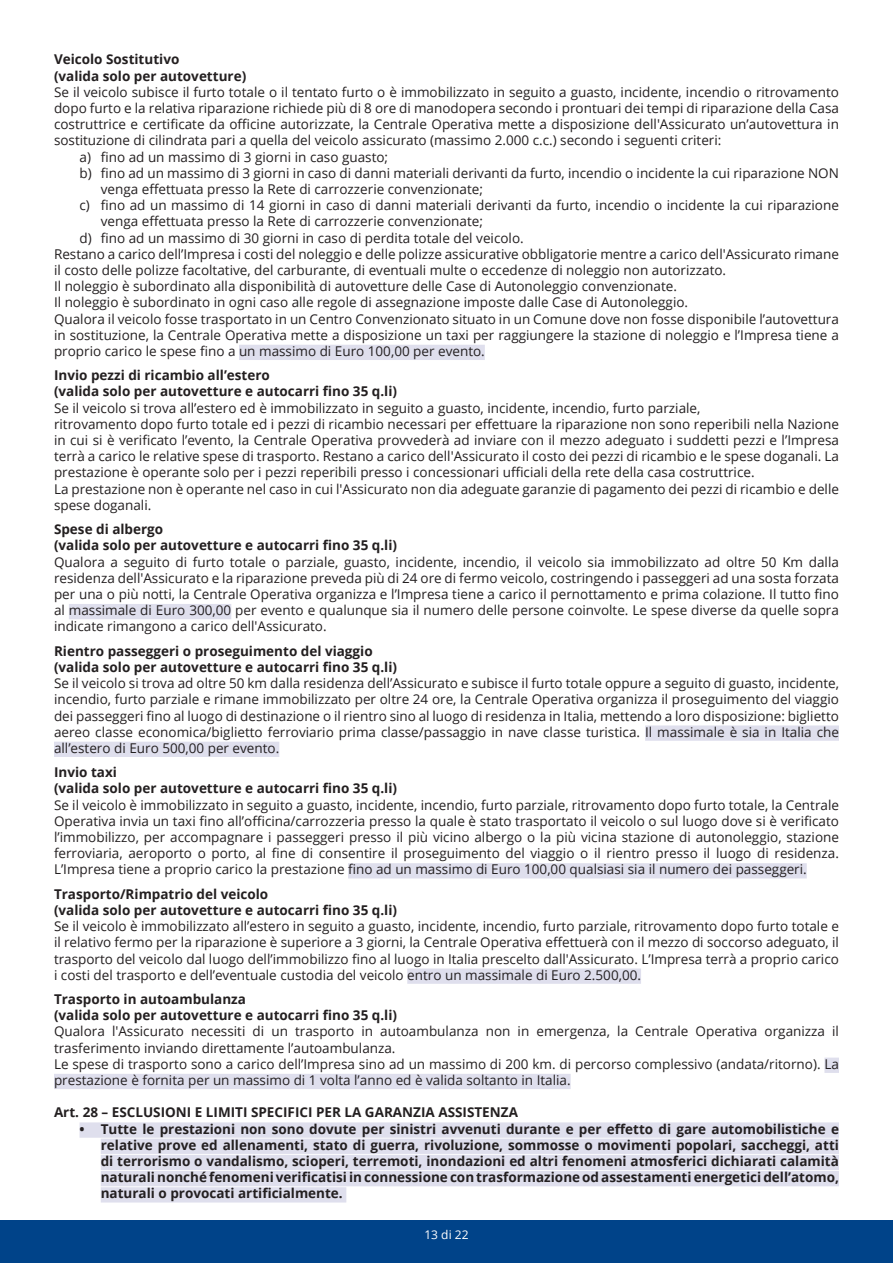
<style>
.page{position:relative;width:893px;height:1263px;background:#fff}
.page>*{position:absolute;margin:0;border:0;box-sizing:border-box;transform-origin:0 0}
.Normale{font:13.5px/16.2px "Open Sans";color:#231f20;text-align:justify}
.Testo_normale{font:13.5px/16.2px "Open Sans";color:#231f20}
.Rientro_corpo_del_testo{font:13.5px/16.2px "Open Sans";color:#231f20;text-align:justify}
.Elenco_numerato_a{font:700 13.5px/16.2px "Open Sans";color:#231f20;text-align:justify}
.Normale-2{font:700 13.5px "Open Sans";color:#231f20}
.Elenco_numerato_a-2{font:13.5px/16.2px "Open Sans";color:#231f20}
.Corpo_del_testo_2{font:700 13.5px "Open Sans";color:#231f20}
.Rientro_corpo_del_testo-2{font:700 13.5px "Open Sans";color:#231f20}
.t1{font:12px "Open Sans";color:#fff}
</style>
<div class="page">
<div style="left:0;top:1220px;width:893px;height:43px;background:#004389"></div>
<div style="left:239px;top:345px;width:246px;height:15px;background:#dfdfed"></div>
<div style="left:69px;top:604px;width:162px;height:15px;background:#dfdfed"></div>
<div style="left:645px;top:725px;width:194px;height:16px;background:#dfdfed"></div>
<div style="left:54px;top:742px;width:225px;height:15px;background:#dfdfed"></div>
<div style="left:348px;top:863px;width:459px;height:15px;background:#dfdfed"></div>
<div style="left:407px;top:968px;width:234px;height:16px;background:#dfdfed"></div>
<div style="left:824px;top:1057px;width:15px;height:16px;background:#dfdfed"></div>
<div style="left:54px;top:1074px;width:517px;height:15px;background:#dfdfed"></div>
<div style="left:80px;top:1122px;width:759px;height:16px;background:#dfdfed"></div>
<div style="left:101px;top:1138px;width:738px;height:16px;background:#dfdfed"></div>
<div style="left:101px;top:1155px;width:738px;height:15px;background:#dfdfed"></div>
<div style="left:101px;top:1171px;width:738px;height:15px;background:#dfdfed"></div>
<div style="left:101px;top:1187px;width:245px;height:15px;background:#dfdfed"></div>
<p class="Normale-2" style="left:54px;top:50px;width:127px">Veicolo Sostitutivo</p>
<p class="Normale-2" style="left:54px;top:66px;width:194px">(valida solo per autovetture)</p>
<p class="Normale" style="left:54px;top:83px;width:786px">Se il veicolo subisce il furto totale o il tentato furto o è immobilizzato in seguito a guasto, incidente, incendio o ritrovamento dopo furto e la relativa riparazione richiede più di 8 ore di manodopera secondo i prontuari dei tempi di riparazione della Casa costruttrice e certificate da officine autorizzate, la Centrale Operativa mette a disposizione dell'Assicurato un’autovettura in sostituzione di cilindrata pari a quella del veicolo assicurato (massimo 2.000 c.c.) secondo i seguenti criteri:</p>
<p class="Elenco_numerato_a-2" style="left:80px;top:148px;width:310px">a) fino ad un massimo di 3 giorni in caso guasto;</p>
<p class="Elenco_numerato_a-2" style="left:101px;top:164px;width:740px;text-indent:-21px">b) fino ad un massimo di 3 giorni in caso di danni materiali derivanti da furto, incendio o incidente la cui riparazione NON venga effettuata presso la Rete di carrozzerie convenzionate;</p>
<p class="Elenco_numerato_a-2" style="left:101px;top:197px;width:740px;text-indent:-21px">c) fino ad un massimo di 14 giorni in caso di danni materiali derivanti da furto, incendio o incidente la cui riparazione venga effettuata presso la Rete di carrozzerie convenzionate;</p>
<p class="Elenco_numerato_a-2" style="left:80px;top:229px;width:446px">d) fino ad un massimo di 30 giorni in caso di perdita totale del veicolo.</p>
<p class="Normale" style="left:54px;top:245px;width:786px">Restano a carico dell’Impresa i costi del noleggio e delle polizze assicurative obbligatorie mentre a carico dell'Assicurato rimane il costo delle polizze facoltative, del carburante, di eventuali multe o eccedenze di noleggio non autorizzato.</p>
<p class="Normale" style="left:54px;top:278px;width:624px">Il noleggio è subordinato alla disponibilità di autovetture delle Case di Autonoleggio convenzionate.</p>
<p class="Normale" style="left:54px;top:294px;width:636px">Il noleggio è subordinato in ogni caso alle regole di assegnazione imposte dalle Case di Autonoleggio.</p>
<p class="Normale" style="left:54px;top:310px;width:786px">Qualora il veicolo fosse trasportato in un Centro Convenzionato situato in un Comune dove non fosse disponibile l’autovettura in sostituzione, la Centrale Operativa mette a disposizione un taxi per raggiungere la stazione di noleggio e l’Impresa tiene a proprio carico le spese fino a un massimo di Euro 100,00 per evento.</p>
<p class="Normale-2" style="left:54px;top:366px;width:217px">Invio pezzi di ricambio all’estero</p>
<p class="Normale-2" style="left:54px;top:382px;width:345px">(valida solo per autovetture e autocarri fino 35 q.li)</p>
<p class="Testo_normale" style="left:54px;top:399px;width:648px">Se il veicolo si trova all’estero ed è immobilizzato in seguito a guasto, incidente, incendio, furto parziale,</p>
<p class="Testo_normale" style="left:54px;top:415px;width:786px;text-align:justify">ritrovamento dopo furto totale ed i pezzi di ricambio necessari per effettuare la riparazione non sono reperibili nella Nazione in cui si è verificato l’evento, la Centrale Operativa provvederà ad inviare con il mezzo adeguato i suddetti pezzi e l’Impresa terrà a carico le relative spese di trasporto. Restano a carico dell'Assicurato il costo dei pezzi di ricambio e le spese doganali. La prestazione è operante solo per i pezzi reperibili presso i concessionari ufficiali della rete della casa costruttrice.</p>
<p class="Testo_normale" style="left:54px;top:480px;width:786px">La prestazione non è operante nel caso in cui l'Assicurato non dia adeguate garanzie di pagamento dei pezzi di ricambio e delle spese doganali.</p>
<p class="Normale-2" style="left:54px;top:520px;width:111px">Spese di albergo</p>
<p class="Normale-2" style="left:54px;top:536px;width:345px">(valida solo per autovetture e autocarri fino 35 q.li)</p>
<p class="Normale" style="left:54px;top:553px;width:786px">Qualora a seguito di furto totale o parziale, guasto, incidente, incendio, il veicolo sia immobilizzato ad oltre 50 Km dalla residenza dell'Assicurato e la riparazione preveda più di 24 ore di fermo veicolo, costringendo i passeggeri ad una sosta forzata per una o più notti, la Centrale Operativa organizza e l’Impresa tiene a carico il pernottamento e prima colazione. Il tutto fino al massimale di Euro 300,00 per evento e qualunque sia il numero delle persone coinvolte. Le spese diverse da quelle sopra indicate rimangono a carico dell'Assicurato.</p>
<p class="Normale-2" style="left:54px;top:641px;width:320px">Rientro passeggeri o proseguimento del viaggio</p>
<p class="Normale-2" style="left:54px;top:657px;width:345px">(valida solo per autovetture e autocarri fino 35 q.li)</p>
<p class="Normale" style="left:54px;top:675px;width:786px">Se il veicolo si trova ad oltre 50 km dalla residenza dell’Assicurato e subisce il furto totale oppure a seguito di guasto, incidente, incendio, furto parziale e rimane immobilizzato per oltre 24 ore, la Centrale Operativa organizza il proseguimento del viaggio dei passeggeri fino al luogo di destinazione o il rientro sino al luogo di residenza in Italia, mettendo a loro disposizione: biglietto aereo classe economica/biglietto ferroviario prima classe/passaggio in nave classe turistica. Il massimale è sia in Italia che all’estero di Euro 500,00 per evento.</p>
<p class="Normale-2" style="left:54px;top:763px;width:64px">Invio taxi</p>
<p class="Normale-2" style="left:54px;top:779px;width:345px">(valida solo per autovetture e autocarri fino 35 q.li)</p>
<p class="Normale" style="left:54px;top:796px;width:786px">Se il veicolo è immobilizzato in seguito a guasto, incidente, incendio, furto parziale, ritrovamento dopo furto totale, la Centrale Operativa invia un taxi fino all’officina/carrozzeria presso la quale è stato trasportato il veicolo o sul luogo dove si è verificato l’immobilizzo, per accompagnare i passeggeri presso il più vicino albergo o la più vicina stazione di autonoleggio, stazione ferroviaria, aeroporto o porto, al fine di consentire il proseguimento del viaggio o il rientro presso il luogo di residenza.<br>L’Impresa tiene a proprio carico la prestazione fino ad un massimo di Euro 100,00 qualsiasi sia il numero dei passeggeri.</p>
<p class="Rientro_corpo_del_testo-2" style="left:54px;top:884px;width:216px">Trasporto/Rimpatrio del veicolo</p>
<p class="Normale-2" style="left:54px;top:900px;width:345px">(valida solo per autovetture e autocarri fino 35 q.li)</p>
<p class="Rientro_corpo_del_testo" style="left:54px;top:918px;width:786px">Se il veicolo è immobilizzato all’estero in seguito a guasto, incidente, incendio, furto parziale, ritrovamento dopo furto totale e il relativo fermo per la riparazione è superiore a 3 giorni, la Centrale Operativa effettuerà con il mezzo di soccorso adeguato, il trasporto del veicolo dal luogo dell’immobilizzo fino al luogo in Italia prescelto dall'Assicurato. L’Impresa terrà a proprio carico i costi del trasporto e dell’eventuale custodia del veicolo entro un massimale di Euro 2.500,00.</p>
<p class="Corpo_del_testo_2" style="left:54px;top:989px;width:194px">Trasporto in autoambulanza</p>
<p class="Normale-2" style="left:54px;top:1006px;width:345px">(valida solo per autovetture e autocarri fino 35 q.li)</p>
<p class="Testo_normale" style="left:54px;top:1023px;width:786px">Qualora l'Assicurato necessiti di un trasporto in autoambulanza non in emergenza, la Centrale Operativa organizza il trasferimento inviando direttamente l’autoambulanza.</p>
<p class="Testo_normale" style="left:54px;top:1055px;width:786px">Le spese di trasporto sono a carico dell’Impresa sino ad un massimo di 200 km. di percorso complessivo (andata/ritorno). La prestazione è fornita per un massimo di 1 volta l’anno ed è valida soltanto in Italia.</p>
<p class="Corpo_del_testo_2" style="left:54px;top:1103px;width:465px">Art. 28 – ESCLUSIONI E LIMITI SPECIFICI PER LA GARANZIA ASSISTENZA</p>
<p class="Elenco_numerato_a" style="left:101px;top:1120px;width:740px;text-indent:-21px">• Tutte le prestazioni non sono dovute per sinistri avvenuti durante e per effetto di gare automobilistiche e relative prove ed allenamenti, stato di guerra, rivoluzione, sommosse o movimenti popolari, saccheggi, atti di terrorismo o vandalismo, scioperi, terremoti, inondazioni ed altri fenomeni atmosferici dichiarati calamità naturali nonché fenomeni verificatisi in connessione con trasformazione od assestamenti energetici dell’atomo, naturali o provocati artificialmente.</p>
<p class="t1" style="left:424px;top:1227px;width:46px">13 di 22</p>
</div>
